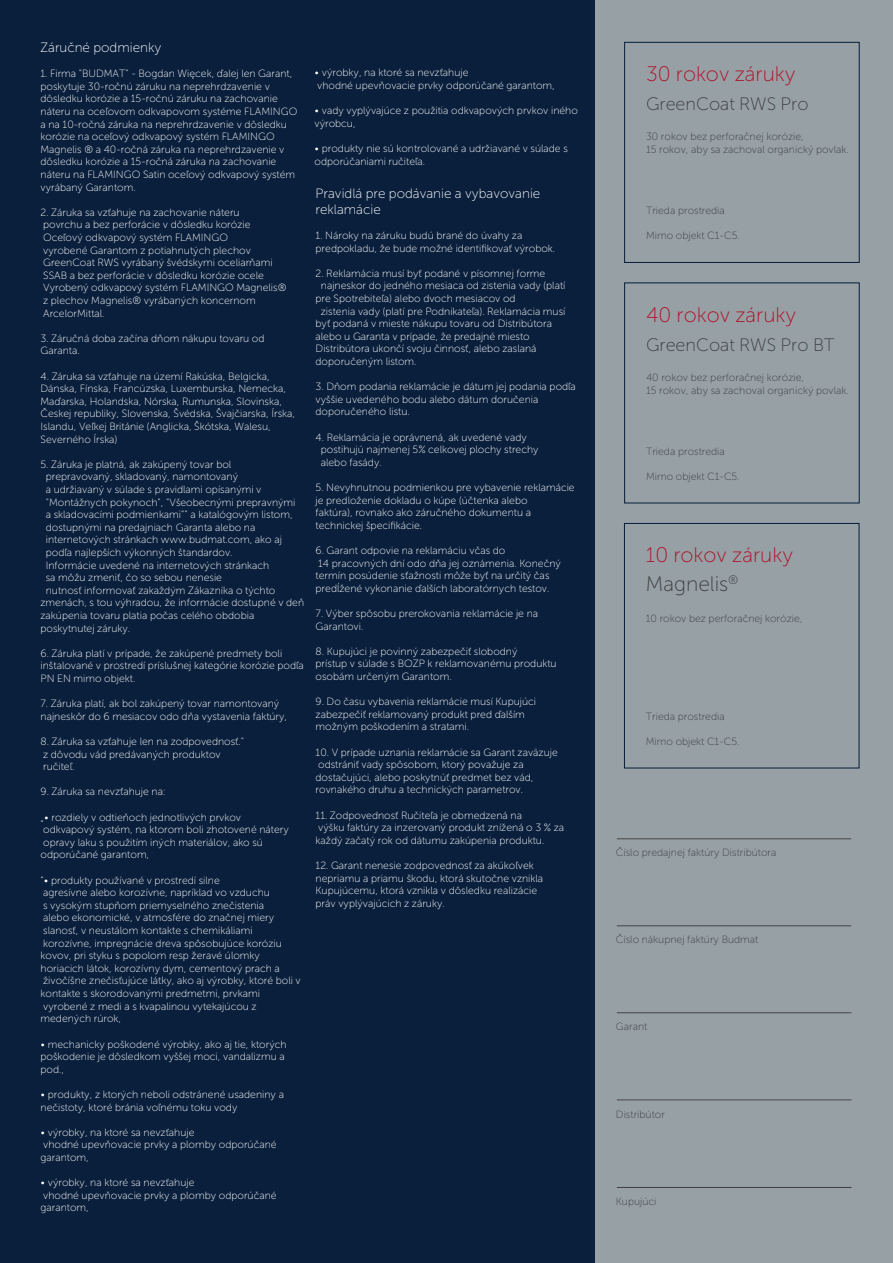
<style>
.page{position:relative;width:893px;height:1263px;background:#091f3c}
.page>*{position:absolute;margin:0;border:0;box-sizing:border-box;transform-origin:0 0}
.t1{font:21px/29px "Museo Sans Cyrl 100";color:#ae1229}
.t2{font:18px "Museo Sans Cyrl 100";color:#3e3e3f}
.t3{font:13.5px/16.2px "Museo Sans Cyrl 100";color:#fff}
.t4{font:10.5px/12.6px "Museo Sans Cyrl 100";color:#fff}
.t5{font:10.5px/12.6px "Museo Sans Cyrl 100";color:#3e3e3f}
.s1{color:#3e3e3f}
</style>
<div class="page">
<div style="left:596px;top:0;width:297px;height:1263px;background:#97a1a5"></div>
<hr style="left:617px;top:925px;width:234px;height:1px;background:#3e3e3f">
<hr style="left:617px;top:838px;width:234px;height:1px;background:#3e3e3f">
<hr style="left:617px;top:1012px;width:234px;height:1px;background:#3e3e3f">
<hr style="left:617px;top:1099px;width:234px;height:1px;background:#3e3e3f">
<hr style="left:617px;top:1187px;width:234px;height:1px;background:#3e3e3f">
<div style="left:624px;top:523px;width:235px;height:245px;border:1px solid #051d3b"></div>
<div style="left:624px;top:42px;width:235px;height:221px;border:1px solid #051d3b"></div>
<p class="t3" style="left:41px;top:39px;width:122px">Záručné podmienky</p>
<p class="t4" style="left:41px;top:67px;width:258px">1. Firma "BUDMAT" - Bogdan Więcek, ďalej len Garant, poskytuje 30-ročnú záruku na neprehrdzavenie v dôsledku korózie a 15-ročnú záruku na zachovanie náteru na oceľovom odkvapovom systéme FLAMINGO a na 10-ročná záruka na neprehrdzavenie v dôsledku korózie na oceľový odkvapový systém FLAMINGO Magnelis ® a 40-ročná záruka na neprehrdzavenie v dôsledku korózie a 15-ročná záruka na zachovanie náteru na FLAMINGO Satin oceľový odkvapový systém vyrábaný Garantom.</p>
<p class="t4" style="left:41px;top:206px;width:247px">2. Záruka sa vzťahuje na zachovanie náteru<br>povrchu a bez perforácie v dôsledku korózie Oceľový odkvapový systém FLAMINGO<br>vyrobené Garantom z potiahnutých plechov GreenCoat RWS vyrábaný švédskymi oceliarňami SSAB a bez perforácie v dôsledku korózie ocele Vyrobený odkvapový systém FLAMINGO Magnelis® z plechov Magnelis® vyrábaných koncernom ArcelorMittal.</p>
<p class="t4" style="left:41px;top:332px;width:225px">3. Záručná doba začína dňom nákupu tovaru od<br>Garanta.</p>
<p class="t4" style="left:41px;top:370px;width:256px">4. Záruka sa vzťahuje na území Rakúska, Belgicka, Dánska, Fínska, Francúzska, Luxemburska, Nemecka, Maďarska, Holandska, Nórska, Rumunska, Slovinska, Českej republiky, Slovenska, Švédska, Švajčiarska, Írska, Islandu, Veľkej Británie (Anglicka, Škótska, Walesu, Severného Írska)</p>
<p class="t4" style="left:41px;top:458px;width:192px">5. Záruka je platná, ak zakúpený tovar bol</p>
<p class="t4" style="left:46px;top:471px;width:194px">prepravovaný, skladovaný, namontovaný</p>
<p class="t4" style="left:46px;top:483px;width:217px">a udržiavaný v súlade s pravidlami opísanými v</p>
<p class="t4" style="left:46px;top:496px;width:251px">"Montážnych pokynoch", "Všeobecnými prepravnými</p>
<p class="t4" style="left:46px;top:508px;width:248px">a skladovacími podmienkami"" a katalógovým listom,</p>
<p class="t4" style="left:46px;top:521px;width:211px">dostupnými na predajniach Garanta alebo na</p>
<p class="t4" style="left:46px;top:534px;width:238px">internetových stránkach www.budmat.com, ako aj</p>
<p class="t4" style="left:46px;top:546px;width:188px">podľa najlepších výkonných štandardov.</p>
<p class="t4" style="left:46px;top:559px;width:225px">Informácie uvedené na internetových stránkach</p>
<p class="t4" style="left:46px;top:571px;width:178px">sa môžu zmeniť, čo so sebou nenesie</p>
<p class="t4" style="left:46px;top:584px;width:231px">nutnosť informovať zakaždým Zákazníka o týchto</p>
<p class="t4" style="left:41px;top:597px;width:265px">zmenách, s tou výhradou, že informácie dostupné v deň</p>
<p class="t4" style="left:41px;top:609px;width:215px">zakúpenia tovaru platia počas celého obdobia</p>
<p class="t4" style="left:41px;top:622px;width:91px">poskytnutej záruky.</p>
<p class="t4" style="left:41px;top:647px;width:265px">6. Záruka platí v prípade, že zakúpené predmety boli inštalované v prostredí príslušnej kategórie korózie podľa<br>PN EN mimo objekt.</p>
<p class="t4" style="left:41px;top:697px;width:248px">7. Záruka platí, ak bol zakúpený tovar namontovaný najneskôr do 6 mesiacov odo dňa vystavenia faktúry,</p>
<p class="t4" style="left:41px;top:735px;width:205px">8. Záruka sa vzťahuje len na zodpovednosť." z dôvodu vád predávaných produktov ručiteľ.</p>
<p class="t4" style="left:41px;top:786px;width:126px">9. Záruka sa nevzťahuje na:</p>
<p class="t4" style="left:41px;top:811px;width:250px">„• rozdiely v odtieňoch jednotlivých prvkov odkvapový systém, na ktorom boli zhotovené nátery opravy laku s použitím iných materiálov, ako sú odporúčané garantom,</p>
<p class="t4" style="left:41px;top:874px;width:262px">"• produkty používané v prostredí silne<br>agresívne alebo korozívne, napríklad vo vzduchu<br>s vysokým stupňom priemyselného znečistenia<br>alebo ekonomické, v atmosfére do značnej miery slanosť, v neustálom kontakte s chemikáliami korozívne, impregnácie dreva spôsobujúce koróziu kovov, pri styku s popolom resp žeravé úlomky horiacich látok, korozívny dym, cementový prach a živočíšne znečisťujúce látky, ako aj výrobky, ktoré boli v kontakte s skorodovanými predmetmi, prvkami vyrobené z medi a s kvapalinou vytekajúcou z medených rúrok,</p>
<p class="t4" style="left:41px;top:1038px;width:248px">• mechanicky poškodené výrobky, ako aj tie, ktorých poškodenie je dôsledkom vyššej moci, vandalizmu a pod.,</p>
<p class="t4" style="left:41px;top:1088px;width:245px">• produkty, z ktorých neboli odstránené usadeniny a nečistoty, ktoré bránia voľnému toku vody</p>
<p class="t4" style="left:41px;top:1126px;width:238px">• výrobky, na ktoré sa nevzťahuje<br>vhodné upevňovacie prvky a plomby odporúčané garantom,</p>
<p class="t4" style="left:41px;top:1176px;width:238px">• výrobky, na ktoré sa nevzťahuje<br>vhodné upevňovacie prvky a plomby odporúčané garantom,</p>
<p class="t4" style="left:315px;top:67px;width:242px">• výrobky, na ktoré sa nevzťahuje<br>vhodné upevňovacie prvky odporúčané garantom,</p>
<p class="t4" style="left:315px;top:104px;width:265px">• vady vyplývajúce z použitia odkvapových prvkov iného výrobcu,</p>
<p class="t4" style="left:315px;top:142px;width:255px">• produkty nie sú kontrolované a udržiavané v súlade s odporúčaniami ručiteľa.</p>
<p class="t3" style="left:316px;top:185px;width:226px">Pravidlá pre podávanie a vybavovanie reklamácie</p>
<p class="t4" style="left:316px;top:229px;width:241px">1. Nároky na záruku budú brané do úvahy za predpokladu, že bude možné identifikovať výrobok.</p>
<p class="t4" style="left:316px;top:267px;width:231px">2. Reklamácia musí byť podané v písomnej forme</p>
<p class="t4" style="left:321px;top:280px;width:246px">najneskor do jedného mesiaca od zistenia vady (platí</p>
<p class="t4" style="left:316px;top:292px;width:202px">pre Spotrebiteľa) alebo dvoch mesiacov od</p>
<p class="t4" style="left:321px;top:305px;width:246px">zistenia vady (platí pre Podnikateľa). Reklamácia musí</p>
<p class="t4" style="left:316px;top:317px;width:238px">byť podaná v mieste nákupu tovaru od Distribútora</p>
<p class="t4" style="left:316px;top:330px;width:216px">alebo u Garanta v prípade, že predajné miesto</p>
<p class="t4" style="left:316px;top:343px;width:223px">Distribútora ukončí svoju činnosť, alebo zaslaná</p>
<p class="t4" style="left:316px;top:355px;width:102px">doporučeným listom.</p>
<p class="t4" style="left:316px;top:380px;width:262px">3. Dňom podania reklamácie je dátum jej podania podľa vyššie uvedeného bodu alebo dátum doručenia doporučeného listu.</p>
<p class="t4" style="left:321px;top:431px;width:219px;text-indent:-5px">4. Reklamácia je oprávnená, ak uvedené vady postihujú najmenej 5% celkovej plochy strechy alebo fasády.</p>
<p class="t4" style="left:316px;top:481px;width:261px">5. Nevyhnutnou podmienkou pre vybavenie reklamácie je predloženie dokladu o kúpe (účtenka alebo<br>faktúra), rovnako ako záručného dokumentu a technickej špecifikácie.</p>
<p class="t4" style="left:316px;top:544px;width:247px">6. Garant odpovie na reklamáciu včas do<br>14 pracovných dní odo dňa jej oznámenia. Konečný termín posúdenie sťažnosti môže byť na určitý čas predĺžené vykonanie ďalších laboratórnych testov.</p>
<p class="t4" style="left:316px;top:607px;width:224px">7. Výber spôsobu prerokovania reklamácie je na<br>Garantovi.</p>
<p class="t4" style="left:316px;top:645px;width:243px">8. Kupujúci je povinný zabezpečiť slobodný<br>prístup v súlade s BOZP k reklamovanému produktu osobám určeným Garantom.</p>
<p class="t4" style="left:316px;top:695px;width:222px">9. Do času vybavenia reklamácie musí Kupujúci zabezpečiť reklamovaný produkt pred ďalším možným poškodením a stratami.</p>
<p class="t4" style="left:316px;top:746px;width:244px">10. V prípade uznania reklamácie sa Garant zaväzuje odstrániť vady spôsobom, ktorý považuje za dostačujúci, alebo poskytnúť predmet bez vád, rovnakého druhu a technických parametrov.</p>
<p class="t4" style="left:316px;top:809px;width:250px">11. Zodpovednosť Ručiteľa je obmedzená na<br>výšku faktúry za inzerovaný produkt znížená o 3 % za každý začatý rok od dátumu zakúpenia produktu.</p>
<p class="t4" style="left:316px;top:859px;width:229px">12. Garant nenesie zodpovednosť za akúkoľvek nepriamu a priamu škodu, ktorá skutočne vznikla Kupujúcemu, ktorá vznikla v dôsledku realizácie práv vyplývajúcich z záruky.</p>
<h1 class="t1" style="left:646px;top:60px;width:151px">30 rokov záruky</h1>
<h2 class="t2" style="left:646px;top:94px;width:164px">GreenCoat RWS Pro</h2>
<p class="t5" style="left:646px;top:131px;width:204px">30 rokov bez perforačnej korózie,<br>15 rokov, aby sa zachoval organický povlak.</p>
<p class="t5" style="left:646px;top:204px;width:80px">Trieda prostredia</p>
<p class="t5" style="left:646px;top:229px;width:95px">Mimo objekt C1-C5.</p>
<h1 class="t1" style="left:646px;top:300px;width:152px">40 rokov záruky</h1>
<h2 class="t2" style="left:646px;top:335px;width:190px">GreenCoat RWS Pro BT</h2>
<p class="t5" style="left:646px;top:371px;width:204px">40 rokov bez perforačnej korózie,<br>15 rokov, aby sa zachoval organický povlak.</p>
<p class="t5" style="left:646px;top:445px;width:80px">Trieda prostredia</p>
<p class="t5" style="left:646px;top:470px;width:95px">Mimo objekt C1-C5.</p>
<h1 class="t1" style="left:646px;top:541px;width:149px">10 rokov záruky<br><span class="s1">Magnelis</span><sup>®</sup></h1>
<p class="t5" style="left:646px;top:612px;width:158px">10 rokov bez perforačnej korózie,</p>
<p class="t5" style="left:646px;top:710px;width:80px">Trieda prostredia</p>
<p class="t5" style="left:646px;top:736px;width:95px">Mimo objekt C1-C5.</p>
<p class="t5" style="left:616px;top:846px;width:162px">Číslo predajnej faktúry Distribútora</p>
<p class="t5" style="left:616px;top:933px;width:144px">Číslo nákupnej faktúry Budmat</p>
<p class="t5" style="left:616px;top:1020px;width:33px">Garant</p>
<p class="t5" style="left:616px;top:1108px;width:50px">Distribútor</p>
<p class="t5" style="left:616px;top:1195px;width:42px">Kupujúci</p>
</div>
